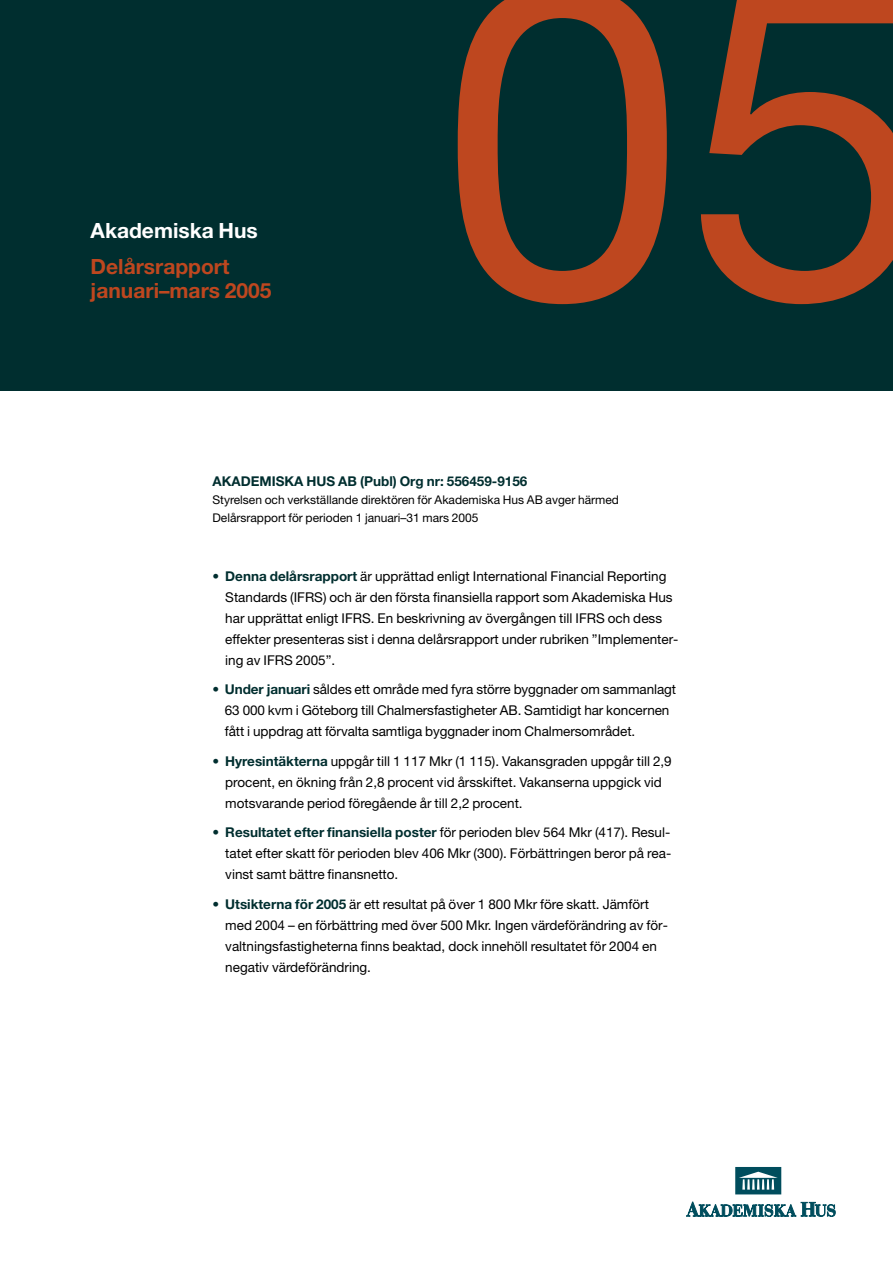
<style>
.page{position:relative;width:893px;height:1263px;background:#fff}
.page>*{position:absolute;margin:0;border:0;box-sizing:border-box;transform-origin:0 0}
.t1{font:442.8px "Helvetica Neue";color:#be471f}
.t2{font:700 21px/24px "Helvetica Neue";color:#be471f}
.t3{font:700 21px "Helvetica Neue";color:#fff}
.t4{font:13.5px/21px "Helvetica Neue";color:#000}
.t5{font:700 13.5px "Helvetica Neue";color:#002e2f}
.t6{font:12px/18px "Helvetica Neue";color:#000}
.s1{color:#002e2f}
.s2{font-weight:700;color:#002e2f}
</style>
<div class="page">
<div style="left:0;top:0;width:892px;height:391px;background:#002e2f"></div>
<svg style="left:686px;top:1202px;width:149px;height:14px"></svg>
<svg style="left:735px;top:1167px;width:46px;height:27px"></svg>
<h2 class="t3" style="left:91px;top:223px;width:169px">Akademiska Hus</h2>
<h2 class="t2" style="left:91px;top:256px;width:182px">Delårsrapport januari–mars 2005</h2>
<h1 class="t1" style="left:439px;top:-17px;width:494px">05</h1>
<p class="t5" style="left:212px;top:476px;width:316px">AKADEMISKA HUS AB (Publ) Org nr: 556459-9156</p>
<p class="t6" style="left:212px;top:492px;width:408px">Styrelsen och verkställande direktören för Akademiska Hus AB avger härmed<br>Delårsrapport för perioden 1 januari–31 mars 2005</p>
<p class="t4" style="left:225px;top:567px;width:455px;text-indent:-13px"><span class="s1">•</span> <span class="s2">Denna delårsrapport</span> är upprättad enligt International Financial Reporting Standards (IFRS) och är den första finansiella rapport som Akademiska Hus har upprättat enligt IFRS. En beskrivning av övergången till IFRS och dess effekter presenteras sist i denna delårsrapport under rubriken ”Implementer&shy;ing av IFRS 2005”.</p>
<p class="t4" style="left:225px;top:680px;width:452px;text-indent:-12px"><span class="s1">•</span> <span class="s2">Under januari</span> såldes ett område med fyra större byggnader om sammanlagt<br>63 000 kvm i Göteborg till Chalmersfastigheter AB. Samtidigt har koncernen fått i uppdrag att förvalta samtliga byggnader inom Chalmersområdet.</p>
<p class="t4" style="left:225px;top:752px;width:448px;text-indent:-13px"><span class="s1">•</span> <span class="s2">Hyresintäkterna</span> uppgår till 1 117 Mkr (1 115). Vakansgraden uppgår till 2,9 procent, en ökning från 2,8 procent vid årsskiftet. Vakanserna uppgick vid motsvarande period föregående år till 2,2 procent.</p>
<p class="t4" style="left:225px;top:823px;width:447px;text-align:justify;text-indent:-13px"><span class="s1">•</span> <span class="s2">Resultatet efter finansiella poster</span> för perioden blev 564 Mkr (417). Resul&shy;tatet efter skatt för perioden blev 406 Mkr (300). Förbättringen beror på rea&shy;vinst samt bättre finansnetto.</p>
<p class="t4" style="left:225px;top:895px;width:444px;text-indent:-13px"><span class="s1">•</span> <span class="s2">Utsikterna för 2005</span> är ett resultat på över 1 800 Mkr före skatt. Jämfört med 2004 – en förbättring med över 500 Mkr. Ingen värdeförändring av för&shy;valtningsfastigheterna finns beaktad, dock innehöll resultatet för 2004 en negativ värdeförändring.</p>
</div>
